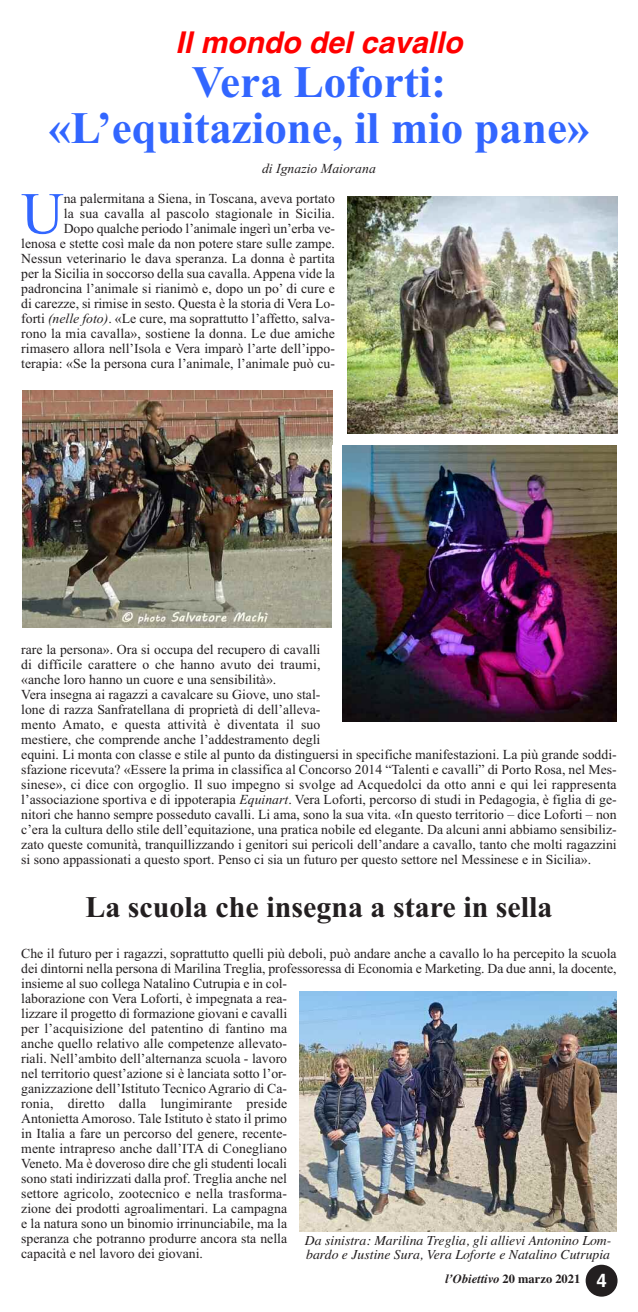
<style>
.page{position:relative;width:638px;height:1312px;background:#fff}
.page>*{position:absolute;margin:0;border:0;box-sizing:border-box;transform-origin:0 0}
.t1{font:59px "Times New Roman";color:#3266ff}
.t2{font:700 45px/46.5px "Times New Roman";color:#3266ff;text-align:center}
.t3{font:700 30px "Times New Roman";color:#231f20}
.t4{font:italic 700 30px "Helvetica";color:#f00}
.t5{font:13.75px/15px "Times New Roman";color:#231f20}
.t6{font:italic 13.75px/14px "Times";color:#231f20}
.t7{font:italic 13.75px "Times New Roman";color:#231f20}
.t8{font:italic 700 12.5px "Times";color:#231f20}
.s1{font-style:italic}
.s2{font-style:normal}
.s3{font-family:"Helvetica";font-style:normal;font-size:18.75px;color:#fff}
</style>
<div class="page">
<div style="left:585px;top:1264px;width:32px;height:32px;background:#231f20;border-radius:50%"></div>
<img style="left:300px;top:991px;width:317px;height:240px">
<img style="left:347px;top:196px;width:270px;height:237px">
<img style="left:22px;top:390px;width:311px;height:237px">
<div style="left:333px;top:445px;width:285px;height:276px;background:linear-gradient(to bottom,#fff,#fff)"></div>
<img style="left:343px;top:445px;width:273px;height:276px">
<h3 class="t4" style="left:176px;top:25px;width:288px">Il mondo del cavallo</h3>
<h2 class="t2" style="left:48px;top:58px;width:542px">Vera Loforti: «L’equitazione, il mio pane»</h2>
<p class="t7" style="left:262px;top:160px;width:115px">di Ignazio Maiorana</p>
<h1 class="t1" style="left:21px;top:178px;width:44px">U</h1>
<p class="t5" style="left:21px;top:191px;width:315px;text-align:right">na palermitana a Siena, in Toscana, aveva portato<br>la sua cavalla al pascolo stagionale in Sicilia.<br>Dopo qualche periodo l’animale ingerì un’erba ve-<br>lenosa e stette così male da non potere stare sulle zampe.<br>Nessun veterinario le dava speranza. La donna è partita per la Sicilia in soccorso della sua cavalla. Appena vide la padroncina l’animale si rianimò e, dopo un po’ di cure e di carezze, si rimise in sesto. Questa è la storia di Vera Lo&shy;forti <span class="s1">(nelle foto)</span>. «Le cure, ma soprattutto l’affetto, salva&shy;rono la mia cavalla», sostiene la donna. Le due amiche rimasero allora nell’Isola e Vera imparò l’arte dell’ippo&shy;terapia: «Se la persona cura l’animale, l’animale può cu-</p>
<p class="t5" style="left:21px;top:641px;width:597px">rare la persona». Ora si occupa del recupero di cavalli<br>di difficile carattere o che hanno avuto dei traumi,<br>«anche loro hanno un cuore e una sensibilità».<br>Vera insegna ai ragazzi a cavalcare su Giove, uno stal-<br>lone di razza Sanfratellana di proprietà di dell’alleva-<br>mento Amato, e questa attività è diventata il suo<br>mestiere, che comprende anche l’addestramento degli<br>equini. Li monta con classe e stile al punto da distinguersi in specifiche manifestazioni. La più grande soddi&shy;sfazione ricevuta? «Essere la prima in classifica al Concorso 2014 “Talenti e cavalli” di Porto Rosa, nel Mes&shy;sinese», ci dice con orgoglio. Il suo impegno si svolge ad Acquedolci da otto anni e qui lei rappresenta l’associazione sportiva e di ippoterapia <span class="s1">Equinart</span>. Vera Loforti, percorso di studi in Pedagogia, è figlia di ge&shy;nitori che hanno sempre posseduto cavalli. Li ama, sono la sua vita. «In questo territorio – dice Loforti – non c’era la cultura dello stile dell’equitazione, una pratica nobile ed elegante. Da alcuni anni abbiamo sensibiliz&shy;zato queste comunità, tranquillizzando i genitori sui pericoli dell’andare a cavallo, tanto che molti ragazzini si sono appassionati a questo sport. Penso ci sia un futuro per questo settore nel Messinese e in Sicilia».</p>
<h3 class="t3" style="left:85px;top:888px;width:468px">La scuola che insegna a stare in sella</h3>
<p class="t5" style="left:21px;top:945px;width:597px">Che il futuro per i ragazzi, soprattutto quelli più deboli, può andare anche a cavallo lo ha percepito la scuola dei dintorni nella persona di Marilina Treglia, professoressa di Economia e Marketing. Da due anni, la docente, insieme al suo collega Natalino Cutrupia e in col-<br>laborazione con Vera Loforti, è impegnata a rea-<br>lizzare il progetto di formazione giovani e cavalli<br>per l’acquisizione del patentino di fantino ma<br>anche quello relativo alle competenze allevato-<br>riali. Nell’ambito dell’alternanza scuola - lavoro<br>nel territorio quest’azione si è lanciata sotto l’or-<br>ganizzazione dell’Istituto Tecnico Agrario di Ca-<br>ronia, diretto dalla lungimirante preside<br>Antonietta Amoroso. Tale Istituto è stato il primo<br>in Italia a fare un percorso del genere, recente-<br>mente intrapreso anche dall’ITA di Conegliano<br>Veneto. Ma è doveroso dire che gli studenti locali<br>sono stati indirizzati dalla prof. Treglia anche nel<br>settore agricolo, zootecnico e nella trasforma-<br>zione dei prodotti agroalimentari. La campagna<br>e la natura sono un binomio irrinunciabile, ma la<br>speranza che potranno produrre ancora sta nella<br>capacità e nel lavoro dei giovani.</p>
<p class="t8" style="left:445px;top:1270px;width:163px">l’Obiettivo <span class="s2">20 marzo 2021</span> <span class="s3">4</span></p>
<p class="t6" style="left:305px;top:1232px;width:308px">Da sinistra: Marilina Treglia, gli allievi Antonino Lom&shy;bardo e Justine Sura, Vera Loforte e Natalino Cutrupia</p>
</div>
